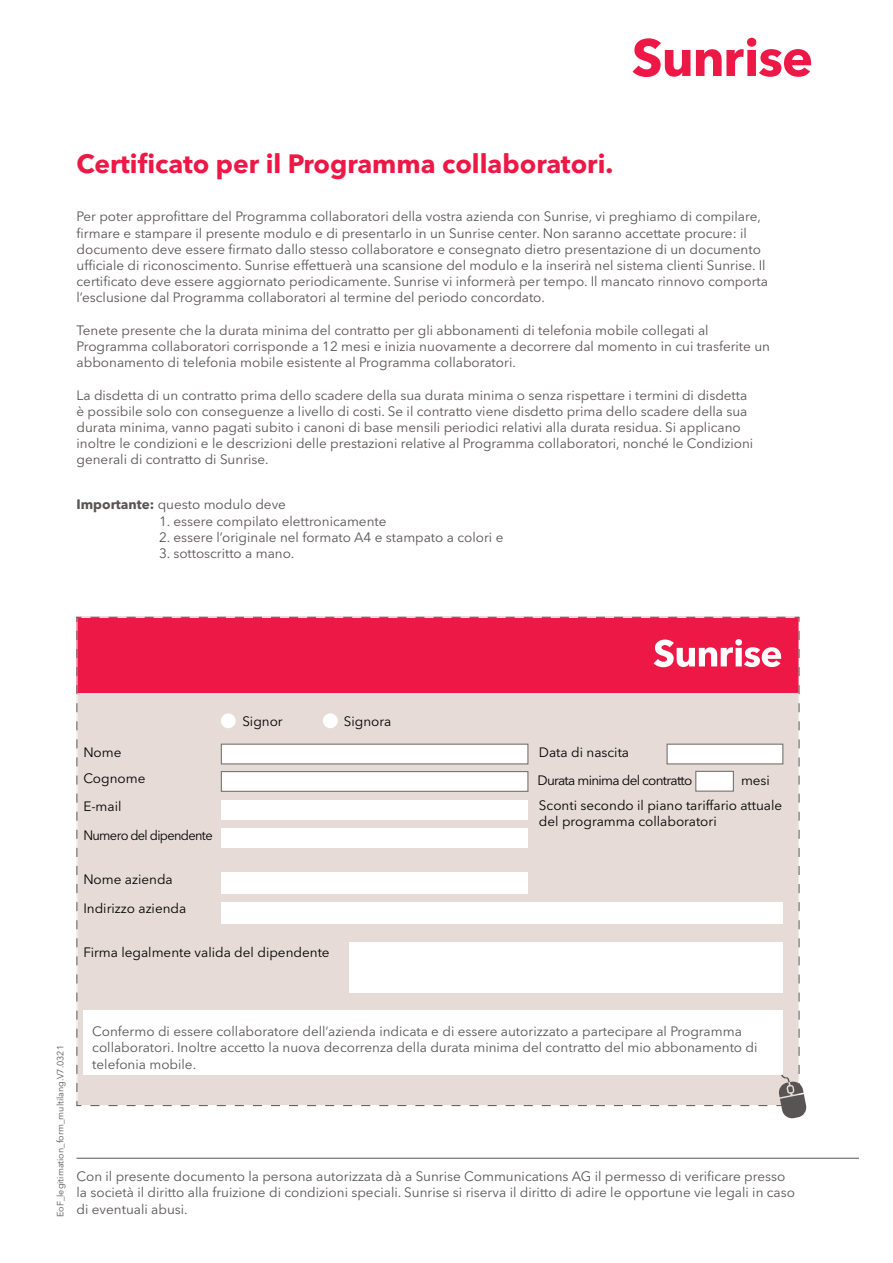
<style>
.page{position:relative;width:893px;height:1263px;background:#fff}
.page>*{position:absolute;margin:0;border:0;box-sizing:border-box;transform-origin:0 0}
.t1{font:700 26.25px "Avenir Next LT Pro";color:#ed1846}
.t2{font:13.5px/16.2px "Avenir Next LT Pro";color:#585453}
.t3{font:13.5px/28.3px "Avenir Next LT Pro";color:#000}
.t4{font:13.5px/27.9px "Avenir Next LT Pro";letter-spacing:-.05em;color:#000}
.t5{font:13.5px "Avenir Next LT Pro";letter-spacing:-.05em;color:#000;scale:.95 1}
.t6{font:9px "Avenir Next LT Pro";color:#585453}
.s1{font-weight:700}
</style>
<div class="page">
<hr style="left:77px;top:1158px;width:782px;height:1px;background:#585453">
<svg style="left:76px;top:616px;width:724px;height:490px;background:#e57a8e"></svg>
<svg style="left:633px;top:38px;width:178px;height:39px"></svg>
<svg style="left:90px;top:626px;width:717px;height:493px"></svg>
<h1 class="t1" style="left:77px;top:147px;width:538px">Certificato per il Programma collaboratori.</h1>
<p class="t2" style="left:77px;top:209px;width:693px">Per poter approfittare del Programma collaboratori della vostra azienda con Sunrise, vi preghiamo di compilare, firmare e stampare il presente modulo e di presentarlo in un Sunrise center. Non saranno accettate procure: il documento deve essere firmato dallo stesso collaboratore e consegnato dietro presentazione di un documento ufficiale di riconoscimento. Sunrise effettuerà una scansione del modulo e la inserirà nel sistema clienti Sunrise. Il certificato deve essere aggiornato periodicamente. Sunrise vi informerà per tempo. Il mancato rinnovo comporta l’esclusione dal Programma collaboratori al termine del periodo concordato.</p>
<p class="t2" style="left:77px;top:322px;width:695px">Tenete presente che la durata minima del contratto per gli abbonamenti di telefonia mobile collegati al<br>Programma collaboratori corrisponde a 12 mesi e inizia nuovamente a decorrere dal momento in cui trasferite un abbonamento di telefonia mobile esistente al Programma collaboratori.</p>
<p class="t2" style="left:77px;top:387px;width:678px">La disdetta di un contratto prima dello scadere della sua durata minima o senza rispettare i termini di disdetta è possibile solo con conseguenze a livello di costi. Se il contratto viene disdetto prima dello scadere della sua durata minima, vanno pagati subito i canoni di base mensili periodici relativi alla durata residua. Si applicano inoltre le condizioni e le descrizioni delle prestazioni relative al Programma collaboratori, nonché le Condizioni generali di contratto di Sunrise.</p>
<p class="t2" style="left:77px;top:497px;width:211px"><span class="s1">Importante:</span> questo modulo deve</p>
<p class="t2" style="left:159px;top:513px;width:229px">1. essere compilato elettronicamente</p>
<p class="t2" style="left:159px;top:529px;width:346px">2. essere l’originale nel formato A4 e stampato a colori e</p>
<p class="t2" style="left:159px;top:545px;width:137px">3. sottoscritto a mano.</p>
<p class="t3" style="left:83px;top:738px;width:40px">Nome</p>
<p class="t3" style="left:83px;top:764px;width:64px">Cognome<br>E-mail</p>
<p class="t5" style="left:83px;top:827px;width:138px">Numero del dipendente</p>
<p class="t3" style="left:83px;top:865px;width:91px">Nome azienda</p>
<p class="t3" style="left:83px;top:894px;width:105px">Indirizzo azienda</p>
<p class="t3" style="left:242px;top:707px;width:42px">Signor</p>
<p class="t3" style="left:344px;top:707px;width:49px">Signora</p>
<p class="t3" style="left:83px;top:938px;width:248px">Firma legalmente valida del dipendente</p>
<p class="t4" style="left:537px;top:738px;width:156px">Data di nascita<br>Durata minima del contratto</p>
<p class="t3" style="left:741px;top:766px;width:30px">mesi</p>
<p class="t3" style="left:539px;top:797px;width:245px;line-height:16.2px">Sconti secondo il piano tariffario attuale del programma collaboratori</p>
<p class="t6" style="left:55px;top:1217px;width:174px;rotate:-90deg">EoF_legitimation_form_multilang.V7.0321</p>
<p class="t2" style="left:92px;top:1023px;width:667px">Confermo di essere collaboratore dell‘azienda indicata e di essere autorizzato a partecipare al Programma collaboratori. Inoltre accetto la nuova decorrenza della durata minima del contratto del mio abbonamento di telefonia mobile.</p>
<p class="t2" style="left:77px;top:1168px;width:720px">Con il presente documento la persona autorizzata dà a Sunrise Communications AG il permesso di verificare presso la società il diritto alla fruizione di condizioni speciali. Sunrise si riserva il diritto di adire le opportune vie legali in caso di eventuali abusi.</p>
</div>
